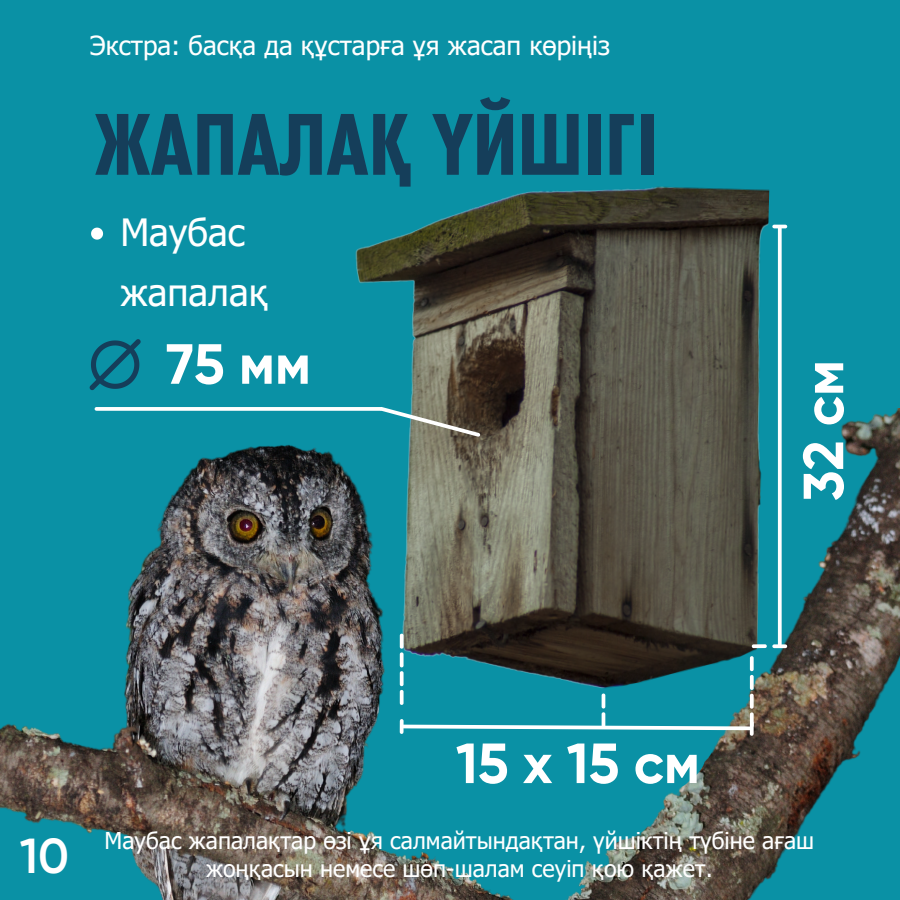
<style>
.page{position:relative;width:900px;height:900px;background:#0a91a5}
.page>*{position:absolute;margin:0;border:0;box-sizing:border-box;transform-origin:0 0}
.t1{font:700 91.2px "Futura PT Cond";color:#153e5a}
.t2{font:700 56.5px "Gilroy";color:#fff}
.t3{font:600 49.1px "Gilroy";color:#fff}
.t4{font:37.5px/60px "Tahoma";color:#fff}
.t5{font:26.2px "Tahoma";color:#fff}
.t6{font:23.2px "Tahoma";color:#fff}
</style>
<div class="page">
<hr style="left:96px;top:407px;width:285px;height:4px;background:#fff">
<img style="left:0;top:409px;width:900px;height:491px">
<img style="left:328px;top:186px;width:443px;height:510px">
<svg style="left:377px;top:404px;width:106px;height:35px"></svg>
<svg style="left:778px;top:228px;width:4px;height:416px;fill:#fff"></svg>
<svg style="left:774px;top:644px;width:11px;height:4px"></svg>
<svg style="left:774px;top:225px;width:11px;height:3px"></svg>
<svg style="left:400px;top:634px;width:367px;height:98px"></svg>
<svg style="left:90px;top:339px;width:51px;height:51px"></svg>
<svg style="left:91px;top:228px;width:12px;height:12px"></svg>
<p class="t5" style="left:90px;top:29px;width:522px">Экстра: басқа да құстарға ұя жасап көріңіз</p>
<p class="t1" style="left:95px;top:85px;width:565px">ЖАПАЛАҚ ҮЙШІГІ</p>
<p class="t4" style="left:120px;top:201px;width:150px">Маубас жапалақ</p>
<p class="t2" style="left:166px;top:330px;width:146px">75 мм</p>
<p class="t2" style="left:790px;top:501px;width:143px;rotate:-90deg">32 см</p>
<p class="t3" style="left:20px;top:827px;width:51px">10</p>
<p class="t2" style="left:456px;top:730px;width:246px">15 x 15 см</p>
<p class="t6" style="left:105px;top:826px;width:711px">Маубас жапалақтар өзі ұя салмайтындақтан, үйшіктің түбіне ағаш</p>
<p class="t6" style="left:206px;top:854px;width:508px">жоңқасын немесе шөп-шалам сеуіп қою қажет.</p>
</div>
